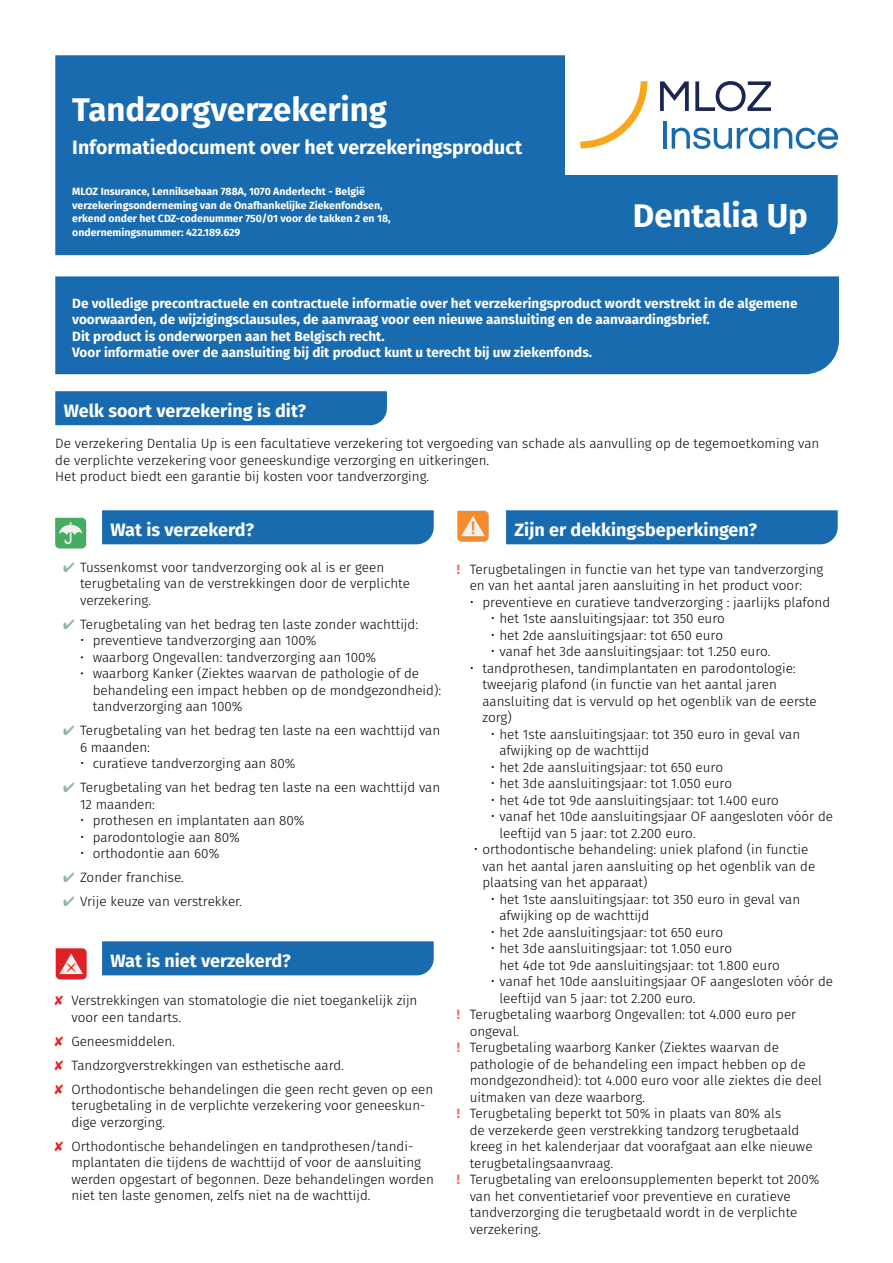
<style>
.page{position:relative;width:893px;height:1263px;background:#fff}
.page>*{position:absolute;margin:0;border:0;box-sizing:border-box;transform-origin:0 0}
.t1{font:700 33px "Fira Sans";color:#fff}
.t2{font:700 19.5px "Fira Sans";color:#fff}
.t3{font:700 18px "Fira Sans";color:#fff}
.t4{font:300 13.5px/16.5px "Fira Sans";color:#000}
.t5{font:700 13.5px/16.5px "Fira Sans";color:#fff}
.t6{font:700 10.5px/13.5px "Fira Sans";color:#fff}
.s1{color:#91b69c}
.s2{color:#ed1d24}
.s3{font-weight:700;color:#f26a5b}
</style>
<div class="page">
<div style="left:55px;top:55px;width:783px;height:200px;background:#196bb0"></div>
<div style="left:55px;top:276px;width:784px;height:98px;background:#196bb0"></div>
<div style="left:55px;top:391px;width:332px;height:34px;background:#196bb0"></div>
<div style="left:102px;top:510px;width:332px;height:34px;background:#196bb0"></div>
<div style="left:102px;top:941px;width:332px;height:34px;background:#196bb0"></div>
<img style="left:55px;top:517px;width:32px;height:32px">
<img style="left:55px;top:949px;width:32px;height:31px">
<div style="left:506px;top:510px;width:332px;height:34px;background:#196bb0"></div>
<img style="left:457px;top:511px;width:32px;height:31px">
<div style="left:566px;top:51px;width:283px;height:123px;background:#fff"></div>
<svg style="left:580px;top:81px;width:67px;height:67px"></svg>
<svg style="left:660px;top:81px;width:29px;height:30px"></svg>
<svg style="left:695px;top:81px;width:76px;height:30px"></svg>
<hr style="left:663px;top:121px;width:3px;height:28px;background:#196bb0">
<svg style="left:672px;top:128px;width:166px;height:21px"></svg>
<h1 class="t1" style="left:72px;top:82px;width:316px">Tandzorgverzekering</h1>
<h2 class="t2" style="left:72px;top:131px;width:451px">Informatiedocument over het verzekeringsproduct</h2>
<p class="t6" style="left:72px;top:184px;width:320px">MLOZ Insurance, Lenniksebaan 788A, 1070 Anderlecht - België verzekeringsonderneming van de Onafhankelijke Ziekenfondsen, erkend onder het CDZ-codenummer 750/01 voor de takken 2 en 18, ondernemingsnummer: 422.189.629</p>
<h1 class="t1" style="left:633px;top:188px;width:177px">Dentalia Up</h1>
<p class="t5" style="left:72px;top:294px;width:727px">De volledige precontractuele en contractuele informatie over het verzekeringsproduct wordt verstrekt in de algemene voorwaarden, de wijzigingsclausules, de aanvraag voor een nieuwe aansluiting en de aanvaardingsbrief.<br>Dit product is onderworpen aan het Belgisch recht.<br>Voor informatie over de aansluiting bij dit product kunt u terecht bij uw ziekenfonds.</p>
<h3 class="t3" style="left:64px;top:395px;width:244px">Welk soort verzekering is dit?</h3>
<p class="t4" style="left:55px;top:435px;width:766px">De verzekering Dentalia Up is een facultatieve verzekering tot vergoeding van schade als aanvulling op de tegemoetkoming van de verplichte verzekering voor geneeskundige verzorging en uitkeringen.<br>Het product biedt een garantie bij kosten voor tandverzorging.</p>
<h3 class="t3" style="left:111px;top:514px;width:145px">Wat is verzekerd?</h3>
<p class="t4" style="left:80px;top:558px;width:331px;text-indent:-17px"><span class="s1">✔</span> Tussenkomst voor tandverzorging ook al is er geen terugbetaling van de verstrekkingen door de verplichte verzekering.</p>
<p class="t4" style="left:93px;top:615px;width:327px;text-indent:-30px"><span class="s1">✔</span> Terugbetaling van het bedrag ten laste zonder wachttijd: preventieve tandverzorging aan 100%</p>
<p class="t4" style="left:80px;top:648px;width:298px">• waarborg Ongevallen: tandverzorging aan 100%</p>
<p class="t4" style="left:93px;top:665px;width:350px;text-indent:-13px">• waarborg Kanker (Ziektes waarvan de pathologie of de behandeling een impact hebben op de mondgezondheid): tandverzorging aan 100%</p>
<p class="t4" style="left:63px;top:722px;width:379px"><span class="s1">✔</span> Terugbetaling van het bedrag ten laste na een wachttijd van</p>
<p class="t4" style="left:80px;top:738px;width:72px">6 maanden:</p>
<p class="t4" style="left:93px;top:755px;width:204px">curatieve tandverzorging aan 80%</p>
<p class="t4" style="left:63px;top:779px;width:379px"><span class="s1">✔</span> Terugbetaling van het bedrag ten laste na een wachttijd van</p>
<p class="t4" style="left:80px;top:795px;width:77px">12 maanden:</p>
<p class="t4" style="left:93px;top:812px;width:213px">prothesen en implantaten aan 80%</p>
<p class="t4" style="left:93px;top:828px;width:149px">parodontologie aan 80%</p>
<p class="t4" style="left:93px;top:845px;width:128px">orthodontie aan 60%</p>
<p class="t4" style="left:63px;top:869px;width:122px"><span class="s1">✔</span> Zonder franchise.</p>
<p class="t4" style="left:63px;top:893px;width:180px"><span class="s1">✔</span> Vrije keuze van verstrekker.</p>
<h3 class="t3" style="left:111px;top:945px;width:182px">Wat is niet verzekerd?</h3>
<p class="t4" style="left:71px;top:992px;width:348px;text-indent:-17px"><span class="s2">✘</span> Verstrekkingen van stomatologie die niet toegankelijk zijn voor een tandarts.</p>
<p class="t4" style="left:54px;top:1029px;width:380px;line-height:24px"><span class="s2">✘</span> Geneesmiddelen.<br><span class="s2">✘</span> Tandzorgverstrekkingen van esthetische aard.<br><span class="s2">✘</span> Orthodontische behandelingen die geen recht geven op een</p>
<p class="t4" style="left:71px;top:1097px;width:356px">terugbetaling in de verplichte verzekering voor geneeskun&shy;dige verzorging.</p>
<p class="t4" style="left:71px;top:1138px;width:364px;text-indent:-17px"><span class="s2">✘</span> Orthodontische behandelingen en tandprothesen/tandi&shy;mplantaten die tijdens de wachttijd of voor de aansluiting werden opgestart of begonnen. Deze behandelingen worden niet ten laste genomen, zelfs niet na de wachttijd.</p>
<h3 class="t3" style="left:514px;top:514px;width:244px">Zijn er dekkingsbeperkingen?</h3>
<p class="t4" style="left:470px;top:561px;width:355px;text-indent:-13px"><span class="s3">!</span> Terugbetalingen in functie van het type van tandverzorging en van het aantal jaren aansluiting in het product voor:</p>
<p class="t4" style="left:482px;top:594px;width:349px">preventieve en curatieve tandverzorging : jaarlijks plafond</p>
<p class="t4" style="left:499px;top:610px;width:227px">het 1ste aansluitingsjaar: tot 350 euro</p>
<p class="t4" style="left:499px;top:627px;width:225px">het 2de aansluitingsjaar: tot 650 euro</p>
<p class="t4" style="left:499px;top:643px;width:273px">vanaf het 3de aansluitingsjaar: tot 1.250 euro.</p>
<p class="t4" style="left:482px;top:660px;width:315px">tandprothesen, tandimplantaten en parodontologie:</p>
<p class="t4" style="left:482px;top:676px;width:296px">tweejarig plafond (in functie van het aantal jaren</p>
<p class="t4" style="left:482px;top:693px;width:336px">aansluiting dat is vervuld op het ogenblik van de eerste</p>
<p class="t4" style="left:482px;top:709px;width:31px">zorg)</p>
<p class="t4" style="left:499px;top:726px;width:302px">het 1ste aansluitingsjaar: tot 350 euro in geval van</p>
<p class="t4" style="left:499px;top:742px;width:151px">afwijking op de wachttijd</p>
<p class="t4" style="left:499px;top:759px;width:225px">het 2de aansluitingsjaar: tot 650 euro</p>
<p class="t4" style="left:499px;top:775px;width:234px">het 3de aansluitingsjaar: tot 1.050 euro</p>
<p class="t4" style="left:499px;top:792px;width:281px">het 4de tot 9de aansluitingsjaar: tot 1.400 euro</p>
<p class="t4" style="left:499px;top:808px;width:335px">vanaf het 10de aansluitingsjaar OF aangesloten vóór de</p>
<p class="t4" style="left:499px;top:825px;width:198px">leeftijd van 5 jaar: tot 2.200 euro.</p>
<p class="t4" style="left:482px;top:841px;width:327px">orthodontische behandeling: uniek plafond (in functie</p>
<p class="t4" style="left:482px;top:858px;width:334px">van het aantal jaren aansluiting op het ogenblik van de</p>
<p class="t4" style="left:482px;top:874px;width:167px">plaatsing van het apparaat)</p>
<p class="t4" style="left:499px;top:891px;width:302px">het 1ste aansluitingsjaar: tot 350 euro in geval van</p>
<p class="t4" style="left:499px;top:907px;width:151px">afwijking op de wachttijd</p>
<p class="t4" style="left:499px;top:924px;width:225px">het 2de aansluitingsjaar: tot 650 euro</p>
<p class="t4" style="left:499px;top:940px;width:234px">het 3de aansluitingsjaar: tot 1.050 euro</p>
<p class="t4" style="left:499px;top:957px;width:282px">het 4de tot 9de aansluitingsjaar: tot 1.800 euro</p>
<p class="t4" style="left:499px;top:973px;width:335px">vanaf het 10de aansluitingsjaar OF aangesloten vóór de</p>
<p class="t4" style="left:499px;top:990px;width:198px">leeftijd van 5 jaar: tot 2.200 euro.</p>
<p class="t4" style="left:457px;top:1006px;width:341px"><span class="s3">!</span> Terugbetaling waarborg Ongevallen: tot 4.000 euro per</p>
<p class="t4" style="left:470px;top:1023px;width:51px">ongeval.</p>
<p class="t4" style="left:457px;top:1039px;width:323px"><span class="s3">!</span> Terugbetaling waarborg Kanker (Ziektes waarvan de</p>
<p class="t4" style="left:470px;top:1056px;width:337px">pathologie of de behandeling een impact hebben op de</p>
<p class="t4" style="left:470px;top:1072px;width:354px">mondgezondheid): tot 4.000 euro voor alle ziektes die deel</p>
<p class="t4" style="left:470px;top:1089px;width:177px">uitmaken van deze waarborg.</p>
<p class="t4" style="left:457px;top:1105px;width:326px"><span class="s3">!</span> Terugbetaling beperkt tot 50% in plaats van 80% als</p>
<p class="t4" style="left:470px;top:1122px;width:331px">de verzekerde geen verstrekking tandzorg terugbetaald</p>
<p class="t4" style="left:470px;top:1138px;width:344px">kreeg in het kalenderjaar dat voorafgaat aan elke nieuwe</p>
<p class="t4" style="left:470px;top:1155px;width:145px">terugbetalingsaanvraag.</p>
<p class="t4" style="left:457px;top:1171px;width:364px"><span class="s3">!</span> Terugbetaling van ereloonsupplementen beperkt tot 200%</p>
<p class="t4" style="left:470px;top:1188px;width:322px">van het conventietarief voor preventieve en curatieve</p>
<p class="t4" style="left:470px;top:1204px;width:329px">tandverzorging die terugbetaald wordt in de verplichte</p>
<p class="t4" style="left:470px;top:1221px;width:73px">verzekering.</p>
</div>
